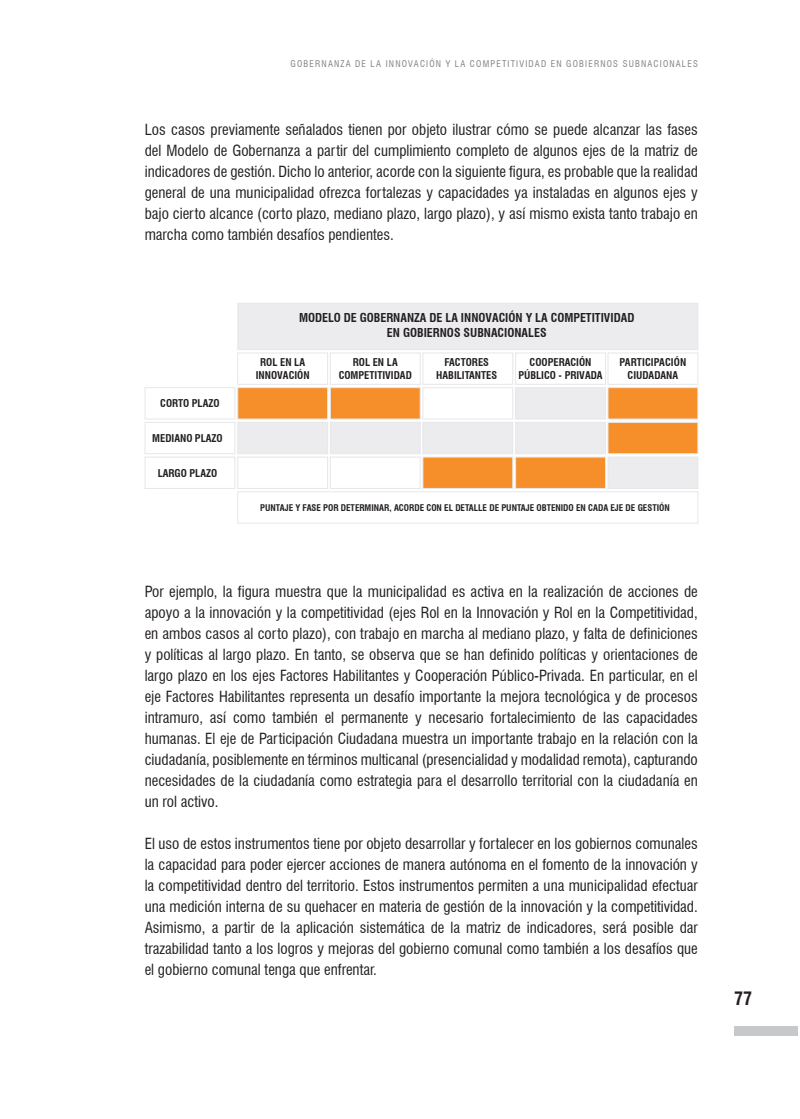
<style>
.page{position:relative;width:800px;height:1119px;background:#fff}
.page>*{position:absolute;margin:0;border:0;box-sizing:border-box;transform-origin:0 0}
.t1{font:700 condensed 18px "Swiss 721 BT";color:#231f20}
.t2{font:condensed 15px/21px "Swiss 721 BT";color:#231f20;text-align:justify}
.Estilo_de_párrafo_1{font:700 condensed 12px "Swiss 721 BT";color:#231f20}
.Estilo_de_párrafo_1-2{font:700 condensed 10.5px/12.6px "Swiss 721 BT";color:#231f20;text-align:center}
.Estilo_de_párrafo_1-3{font:700 condensed 9px "Swiss 721 BT";color:#231f20}
.t3{font:condensed 9px "Swiss 721 BT";letter-spacing:.13em;color:#808285}
</style>
<div class="page">
<div style="left:733px;top:1026px;width:64px;height:9px;background:#c7c8ca"></div>
<div style="left:145px;top:387px;width:90px;height:32px;border:1px solid #e6e7e9"></div>
<div style="left:145px;top:422px;width:90px;height:32px;border:1px solid #e6e7e9"></div>
<div style="left:145px;top:456px;width:90px;height:33px;border:1px solid #e6e7e9"></div>
<div style="left:237px;top:387px;width:91px;height:32px;background:#f68e29;border:1px solid #e6e7e9"></div>
<div style="left:237px;top:422px;width:91px;height:32px;background:#ececee"></div>
<div style="left:237px;top:456px;width:91px;height:33px;background:#fff;border:1px solid #e6e7e9"></div>
<div style="left:237px;top:352px;width:91px;height:32px;border:1px solid #e6e7e9"></div>
<div style="left:237px;top:491px;width:461px;height:32px;background:#fff;border:1px solid #e6e7e9"></div>
<div style="left:237px;top:303px;width:461px;height:47px;background:#ececee"></div>
<div style="left:330px;top:387px;width:90px;height:32px;background:#f68e29;border:1px solid #e6e7e9"></div>
<div style="left:330px;top:422px;width:90px;height:32px;background:#ececee"></div>
<div style="left:330px;top:456px;width:90px;height:33px;background:#fff;border:1px solid #e6e7e9"></div>
<div style="left:330px;top:352px;width:90px;height:32px;border:1px solid #e6e7e9"></div>
<div style="left:422px;top:387px;width:91px;height:32px;background:#fff;border:1px solid #e6e7e9"></div>
<div style="left:422px;top:422px;width:91px;height:32px;background:#ececee"></div>
<div style="left:422px;top:456px;width:91px;height:33px;background:#f68e29;border:1px solid #e6e7e9"></div>
<div style="left:422px;top:352px;width:91px;height:32px;border:1px solid #e6e7e9"></div>
<div style="left:515px;top:387px;width:90px;height:32px;background:#ececee"></div>
<div style="left:515px;top:422px;width:90px;height:32px;background:#ececee"></div>
<div style="left:515px;top:456px;width:90px;height:33px;background:#f68e29;border:1px solid #e6e7e9"></div>
<div style="left:515px;top:352px;width:90px;height:32px;border:1px solid #e6e7e9"></div>
<div style="left:607px;top:387px;width:91px;height:32px;background:#f68e29;border:1px solid #e6e7e9"></div>
<div style="left:607px;top:422px;width:91px;height:32px;background:#f68e29;border:1px solid #e6e7e9"></div>
<div style="left:607px;top:456px;width:91px;height:33px;background:#ececee"></div>
<div style="left:607px;top:352px;width:91px;height:32px;border:1px solid #e6e7e9"></div>
<p class="t3" style="left:290px;top:59px;width:408px">GOBERNANZA DE LA INNOVACIÓN Y LA COMPETITIVIDAD EN GOBIERNOS SUBNACIONALES</p>
<p class="t2" style="left:145px;top:119px;width:554px">Los casos previamente señalados tienen por objeto ilustrar cómo se puede alcanzar las fases del Modelo de Gobernanza a partir del cumplimiento completo de algunos ejes de la matriz de indicadores de gestión. Dicho lo anterior, acorde con la siguiente figura, es probable que la realidad general de una municipalidad ofrezca fortalezas y capacidades ya instaladas en algunos ejes y bajo cierto alcance (corto plazo, mediano plazo, largo plazo), y así mismo exista tanto trabajo en marcha como también desafíos pendientes.</p>
<p class="Estilo_de_párrafo_1-2" style="left:160px;top:397px;width:61px">CORTO PLAZO</p>
<p class="Estilo_de_párrafo_1-2" style="left:152px;top:432px;width:72px">MEDIANO PLAZO</p>
<p class="Estilo_de_párrafo_1-2" style="left:158px;top:466px;width:61px">LARGO PLAZO</p>
<p class="Estilo_de_párrafo_1" style="left:299px;top:311px;width:337px">MODELO DE GOBERNANZA DE LA INNOVACIÓN Y LA COMPETITIVIDAD</p>
<p class="Estilo_de_párrafo_1" style="left:387px;top:325px;width:161px">EN GOBIERNOS SUBNACIONALES</p>
<p class="Estilo_de_párrafo_1-2" style="left:353px;top:356px;width:46px">ROL EN LA</p>
<p class="Estilo_de_párrafo_1-2" style="left:338px;top:369px;width:75px">COMPETITIVIDAD</p>
<p class="Estilo_de_párrafo_1-2" style="left:529px;top:356px;width:63px">COOPERACIÓN</p>
<p class="Estilo_de_párrafo_1-2" style="left:518px;top:369px;width:86px">PÚBLICO - PRIVADA</p>
<p class="Estilo_de_párrafo_1-2" style="left:619px;top:356px;width:68px">PARTICIPACIÓN<br>CIUDADANA</p>
<p class="Estilo_de_párrafo_1-2" style="left:260px;top:356px;width:46px">ROL EN LA</p>
<p class="Estilo_de_párrafo_1-2" style="left:256px;top:369px;width:55px">INNOVACIÓN</p>
<p class="Estilo_de_párrafo_1-2" style="left:444px;top:356px;width:46px">FACTORES</p>
<p class="Estilo_de_párrafo_1-2" style="left:436px;top:369px;width:62px">HABILITANTES</p>
<p class="Estilo_de_párrafo_1-3" style="left:260px;top:502px;width:411px">PUNTAJE Y FASE POR DETERMINAR, ACORDE CON EL DETALLE DE PUNTAJE OBTENIDO EN CADA EJE DE GESTIÓN</p>
<p class="t2" style="left:145px;top:581px;width:554px">Por ejemplo, la figura muestra que la municipalidad es activa en la realización de acciones de apoyo a la innovación y la competitividad (ejes Rol en la Innovación y Rol en la Competitividad, en ambos casos al corto plazo), con trabajo en marcha al mediano plazo, y falta de definiciones y políticas al largo plazo. En tanto, se observa que se han definido políticas y orientaciones de largo plazo en los ejes Factores Habilitantes y Cooperación Público-Privada. En particular, en el eje Factores Habilitantes representa un desafío importante la mejora tecnológica y de procesos intramuro, así como también el permanente y necesario fortalecimiento de las capacidades humanas. El eje de Participación Ciudadana muestra un importante trabajo en la relación con la ciudadanía, posiblemente en términos multicanal (presencialidad y modalidad remota), capturando necesidades de la ciudadanía como estrategia para el desarrollo territorial con la ciudadanía en un rol activo.</p>
<p class="t2" style="left:145px;top:833px;width:554px">El uso de estos instrumentos tiene por objeto desarrollar y fortalecer en los gobiernos comunales la capacidad para poder ejercer acciones de manera autónoma en el fomento de la innovación y la competitividad dentro del territorio. Estos instrumentos permiten a una municipalidad efectuar una medición interna de su quehacer en materia de gestión de la innovación y la competitividad.<br>Asimismo, a partir de la aplicación sistemática de la matriz de indicadores, será posible dar trazabilidad tanto a los logros y mejoras del gobierno comunal como también a los desafíos que el gobierno comunal tenga que enfrentar.</p>
<p class="t1" style="left:733px;top:987px;width:19px">77</p>
</div>
